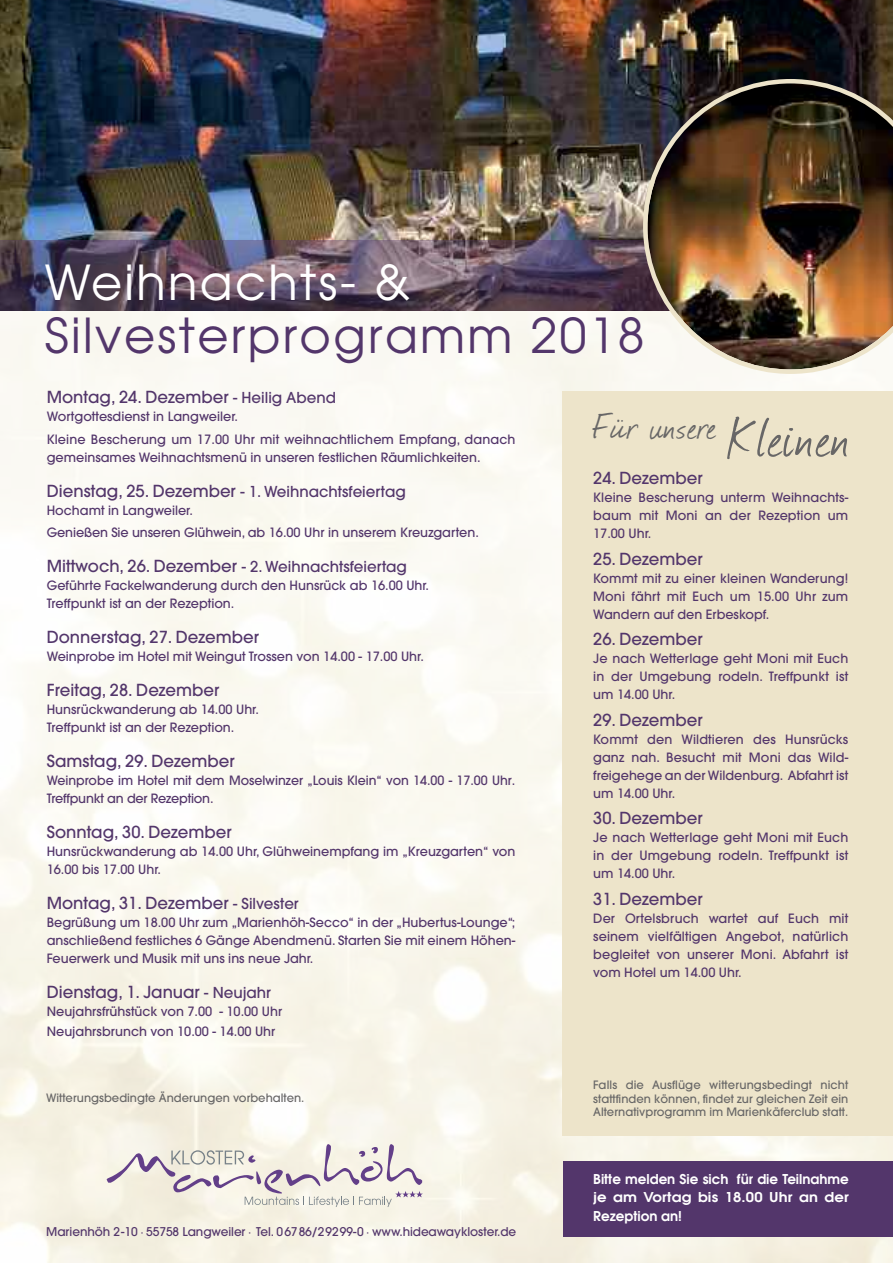
<style>
.page{position:relative;width:893px;height:1263px;background:#fff}
.page>*{position:absolute;margin:0;border:0;box-sizing:border-box;transform-origin:0 0}
.t1{font:48px "Avant Garde";letter-spacing:.05em;color:#53366b}
.t2{font:48px "Avant Garde";letter-spacing:.05em;color:#fff}
.t3{font:40.8px "Journal";letter-spacing:.025em;color:#686767}
.t4{font:500 16.5px "Avant Garde LT";color:#53366b}
.t5{font:500 15px "Avant Garde LT";color:#53366b}
.t6{font:600 13.5px/18.8px "Avant Garde";color:#fff;text-align:justify}
.t7{font:500 12.75px/18px "Avant Garde LT";color:#53366b}
.t8{font:500 12px "Avant Garde LT";letter-spacing:-.005em;color:#53366b}
.t9{font:500 11.55px/13.5px "Avant Garde LT";color:#686767;text-align:justify}
.s1{font-size:15px}
.s2{font-size:16.5px}
.s3{font-size:63.45px}
</style>
<div class="page">
<img style="left:0;top:0;width:893px;height:1263px">
<div style="left:0;top:240px;width:893px;height:70px;background:#53366b;opacity:.4"></div>
<div style="left:563px;top:1161px;width:330px;height:75px;background:#53366b"></div>
<svg style="left:107px;top:1144px;width:316px;height:63px;background:#e3ddd8"></svg>
<img style="left:643px;top:79px;width:250px;height:295px">
<div style="left:563px;top:391px;width:330px;height:744px;background:#ede4ca"></div>
<h1 class="t2" style="left:45px;top:256px;width:367px">Weihnachts- &amp;</h1>
<h1 class="t1" style="left:45px;top:308px;width:601px">Silvesterprogramm 2018</h1>
<p class="t4" style="left:47px;top:391px;width:291px">Montag, 24. Dezember <span class="s1">- Heilig Abend</span></p>
<p class="t7" style="left:47px;top:407px;width:470px;line-height:22.2px">Wortgottesdienst in Langweiler.<br>Kleine Bescherung um 17.00 Uhr mit weihnachtlichem Empfang, danach</p>
<p class="t7" style="left:47px;top:449px;width:435px">gemeinsames Weihnachtsmenü in unseren festlichen Räumlichkeiten.</p>
<p class="t5" style="left:47px;top:486px;width:361px"><span class="s2">Dienstag, 25. Dezember</span> - 1. Weihnachtsfeiertag</p>
<p class="t7" style="left:47px;top:500px;width:434px;line-height:22.2px">Hochamt in Langweiler.<br>Genießen Sie unseren Glühwein, ab 16.00 Uhr in unserem Kreuzgarten.</p>
<p class="t5" style="left:47px;top:561px;width:362px"><span class="s2">Mittwoch, 26. Dezember</span> - 2. Weihnachtsfeiertag</p>
<p class="t7" style="left:47px;top:577px;width:384px">Geführte Fackelwanderung durch den Hunsrück ab 16.00 Uhr.<br>Treffpunkt ist an der Rezeption.</p>
<p class="t4" style="left:47px;top:631px;width:214px">Donnerstag, 27. Dezember</p>
<p class="t7" style="left:47px;top:648px;width:379px">Weinprobe im Hotel mit Weingut Trossen von 14.00 - 17.00 Uhr.</p>
<p class="t4" style="left:47px;top:684px;width:174px">Freitag, 28. Dezember</p>
<p class="t7" style="left:47px;top:701px;width:214px">Hunsrückwanderung ab 14.00 Uhr.<br>Treffpunkt ist an der Rezeption.</p>
<p class="t4" style="left:47px;top:755px;width:189px">Samstag, 29. Dezember</p>
<p class="t7" style="left:47px;top:772px;width:470px">Weinprobe im Hotel mit dem Moselwinzer „Louis Klein“ von 14.00 - 17.00 Uhr.<br>Treffpunkt an der Rezeption.</p>
<p class="t4" style="left:47px;top:826px;width:186px">Sonntag, 30. Dezember</p>
<p class="t7" style="left:47px;top:843px;width:470px">Hunsrückwanderung ab 14.00 Uhr, Glühweinempfang im „Kreuzgarten“ von<br>16.00 bis 17.00 Uhr.</p>
<p class="t4" style="left:47px;top:897px;width:253px">Montag, 31. Dezember <span class="s1">- Silvester</span></p>
<p class="t7" style="left:47px;top:914px;width:470px;text-align:justify">Begrüßung um 18.00 Uhr zum „Marienhöh-Secco“ in der „Hubertus-Lounge“; anschließend festliches 6 Gänge Abendmenü. Starten Sie mit einem Höhen-Feuerwerk und Musik mit uns ins neue Jahr.</p>
<p class="t4" style="left:47px;top:986px;width:226px">Dienstag, 1. Januar <span class="s1">- Neujahr</span></p>
<p class="t7" style="left:47px;top:1002px;width:237px;line-height:20.1px">Neujahrsfrühstück von 7.00 - 10.00 Uhr<br>Neujahrsbrunch von 10.00 - 14.00 Uhr</p>
<p class="t9" style="left:46px;top:1092px;width:260px">Witterungsbedingte Änderungen vorbehalten.</p>
<p class="t8" style="left:46px;top:1227px;width:472px">Marienhöh 2-10 · 55758 Langweiler · Tel. 06786/29299-0 · www.hideawaykloster.de</p>
<h2 class="t3" style="left:592px;top:399px;width:258px">Für unsere <span class="s3">Kleinen</span></h2>
<p class="t4" style="left:593px;top:472px;width:111px">24. Dezember</p>
<p class="t7" style="left:593px;top:490px;width:257px;text-align:justify">Kleine Bescherung unterm Weihnachts&shy;baum mit Moni an der Rezeption um 17.00 Uhr.</p>
<p class="t4" style="left:593px;top:553px;width:111px">25. Dezember</p>
<p class="t7" style="left:593px;top:570px;width:257px;text-align:justify">Kommt mit zu einer kleinen Wanderung!<br>Moni fährt mit Euch um 15.00 Uhr zum Wandern auf den Erbeskopf.</p>
<p class="t4" style="left:593px;top:633px;width:111px">26. Dezember</p>
<p class="t7" style="left:593px;top:651px;width:257px;text-align:justify">Je nach Wetterlage geht Moni mit Euch in der Umgebung rodeln. Treffpunkt ist um 14.00 Uhr.</p>
<p class="t4" style="left:593px;top:714px;width:111px">29. Dezember</p>
<p class="t7" style="left:593px;top:731px;width:257px;text-align:justify">Kommt den Wildtieren des Hunsrücks ganz nah. Besucht mit Moni das Wild&shy;freigehege an der Wildenburg. Abfahrt ist um 14.00 Uhr.</p>
<p class="t4" style="left:593px;top:812px;width:111px">30. Dezember</p>
<p class="t7" style="left:593px;top:830px;width:257px;text-align:justify">Je nach Wetterlage geht Moni mit Euch in der Umgebung rodeln. Treffpunkt ist um 14.00 Uhr.</p>
<p class="t4" style="left:593px;top:893px;width:111px">31. Dezember</p>
<p class="t7" style="left:593px;top:910px;width:257px;text-align:justify">Der Ortelsbruch wartet auf Euch mit seinem vielfältigen Angebot, natürlich begleitet von unserer Moni. Abfahrt ist vom Hotel um 14.00 Uhr.</p>
<p class="t9" style="left:593px;top:1079px;width:257px">Falls die Ausflüge witterungsbedingt nicht stattfinden können, findet zur gleichen Zeit ein Alternativprogramm im Marienkäferclub statt.</p>
<p class="t6" style="left:593px;top:1169px;width:257px">Bitte melden Sie sich für die Teilnahme je am Vortag bis 18.00 Uhr an der Rezeption an!</p>
</div>
